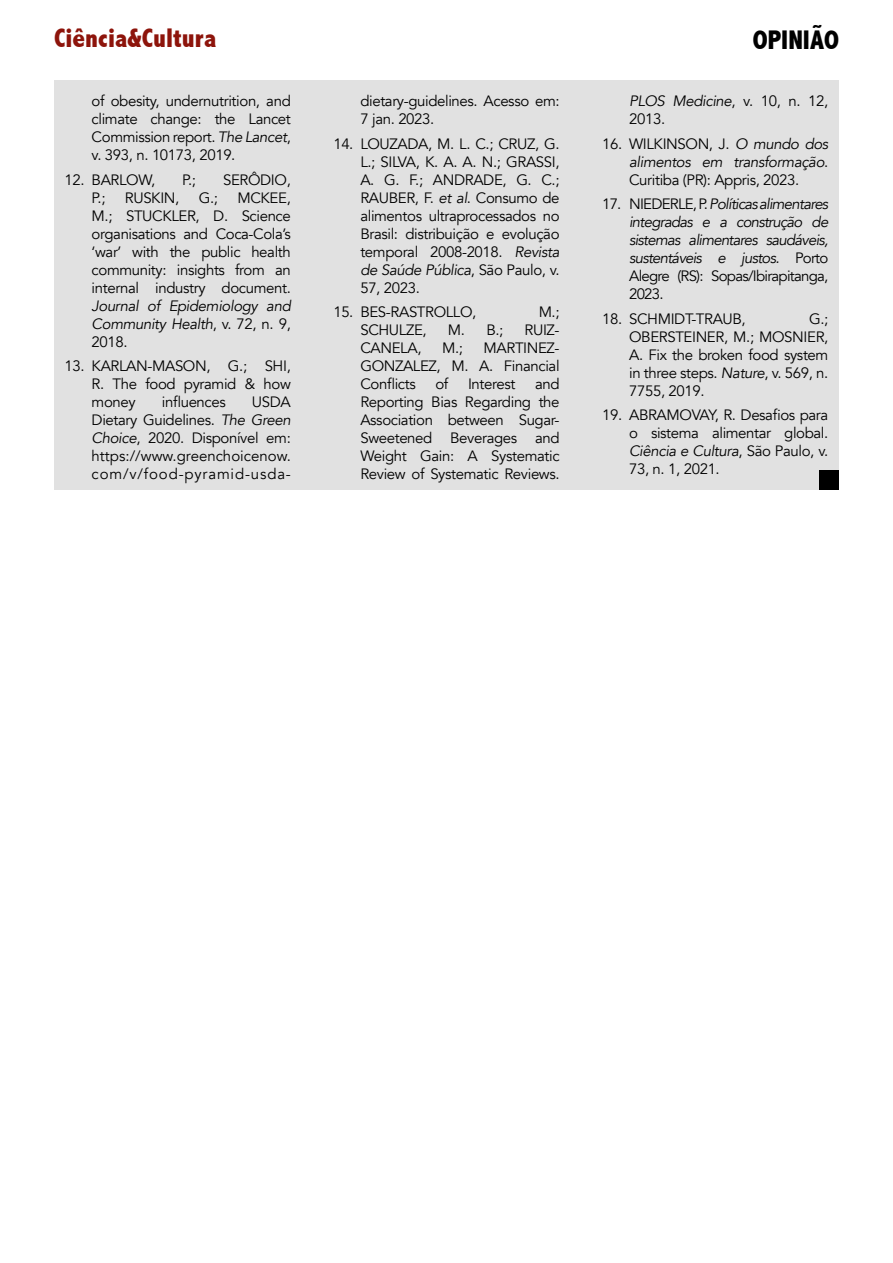
<style>
.page{position:relative;width:893px;height:1263px;background:#fff}
.page>*{position:absolute;margin:0;border:0;box-sizing:border-box;transform-origin:0 0}
.t1{font:800 condensed 27px "Abadi";color:#8d140b}
.t2{font:800 condensed 27px "Abadi";color:#000}
.t3{font:15px/18px "Avenir";letter-spacing:-.025em;color:#000;text-align:justify}
.t4{font:italic 15px/18px "Avenir";letter-spacing:-.05em;color:#000;text-align:justify}
.s1{font-style:italic}
.s2{font-style:normal}
</style>
<div class="page">
<div style="left:54px;top:81px;width:785px;height:409px;background:#e1e1e1"></div>
<div style="left:819px;top:470px;width:20px;height:20px;background:#000"></div>
<h1 class="t1" style="left:54px;top:22px;width:164px">Ciência&amp;Cultura</h1>
<h1 class="t2" style="left:753px;top:25px;width:88px">OPINIÃO</h1>
<p class="t3" style="left:92px;top:93px;width:201px">of obesity, undernutrition, and climate change: the Lancet Commission report. <span class="s1">The Lancet</span>, v. 393, n. 10173, 2019.</p>
<p class="t3" style="left:65px;top:171px;width:92px">12. BARLOW,</p>
<p class="t3" style="left:182px;top:171px;width:15px">P.;</p>
<p class="t3" style="left:223px;top:171px;width:69px">SERÔDIO,</p>
<p class="t3" style="left:92px;top:189px;width:15px">P.;</p>
<p class="t3" style="left:125px;top:189px;width:56px">RUSKIN,</p>
<p class="t3" style="left:199px;top:189px;width:21px">G.;</p>
<p class="t3" style="left:92px;top:189px;width:201px;text-indent:146px">MCKEE, M.; STUCKLER, D. Science organisations and Coca-Cola’s ‘war’ with the public health community: insights from an internal industry document.</p>
<p class="t4" style="left:92px;top:297px;width:201px">Journal of Epidemiology and Community Health<span class="s2">, v. 72, n. 9, 2018.</span></p>
<p class="t3" style="left:92px;top:357px;width:201px;text-indent:-27px">13. KARLAN-MASON, G.; SHI, R. The food pyramid &amp; how money</p>
<p class="t3" style="left:162px;top:393px;width:65px">influences</p>
<p class="t3" style="left:92px;top:393px;width:201px;text-indent:160px">USDA Dietary Guidelines. <span class="s1">The Green Choice</span>, 2020. Disponível em: https://www.greenchoicenow. com/v/food-pyramid-usda-</p>
<p class="t3" style="left:360px;top:93px;width:201px">dietary-guidelines. Acesso em:<br>7 jan. 2023.</p>
<p class="t3" style="left:360px;top:135px;width:201px;text-indent:-27px">14. LOUZADA, M. L. C.; CRUZ, G.<br>L.; SILVA, K. A. A. N.; GRASSI, A. G. F.; ANDRADE, G. C.; RAUBER, F. <span class="s1">et al</span>. Consumo de alimentos ultraprocessados no Brasil: distribuição e evolução temporal 2008-2018. <span class="s1">Revista de Saúde Pública</span>, São Paulo, v.<br>57, 2023.</p>
<p class="t3" style="left:333px;top:303px;width:145px">15. BES-RASTROLLO,</p>
<p class="t3" style="left:539px;top:303px;width:22px">M.;</p>
<p class="t3" style="left:360px;top:321px;width:68px">SCHULZE,</p>
<p class="t3" style="left:448px;top:321px;width:57px">M. B.;</p>
<p class="t3" style="left:525px;top:321px;width:36px">RUIZ-</p>
<p class="t3" style="left:360px;top:339px;width:63px">CANELA,</p>
<p class="t3" style="left:442px;top:339px;width:22px">M.;</p>
<p class="t3" style="left:360px;top:339px;width:201px;text-indent:123px">MARTINEZ-GONZALEZ, M. A. Financial Conflicts</p>
<p class="t3" style="left:435px;top:375px;width:14px">of</p>
<p class="t3" style="left:468px;top:375px;width:49px">Interest</p>
<p class="t3" style="left:360px;top:375px;width:201px;text-indent:175px">and Reporting Bias Regarding the Association between Sugar-Sweetened Beverages and Weight Gain: A Systematic Review of Systematic Reviews.</p>
<p class="t3" style="left:629px;top:93px;width:201px"><span class="s1">PLOS Medicine</span>, v. 10, n. 12,<br>2013.</p>
<p class="t3" style="left:629px;top:135px;width:201px;text-indent:-27px">16. WILKINSON, J. <span class="s1">O mundo dos alimentos em transformação</span>.<br>Curitiba (PR): Appris, 2023.</p>
<p class="t4" style="left:629px;top:195px;width:201px;text-indent:-27px"><span class="s2">17. NIEDERLE, P.</span> Políticas alimentares integradas e a construção de sistemas alimentares saudáveis, sustentáveis e justos. <span class="s2">Porto Alegre (RS): Sopas/Ibirapitanga, 2023.</span></p>
<p class="t3" style="left:602px;top:310px;width:145px">18. SCHMIDT-TRAUB,</p>
<p class="t3" style="left:629px;top:310px;width:201px;text-indent:180px">G.; OBERSTEINER, M.; MOSNIER, A. Fix the broken food system in three steps. <span class="s1">Nature</span>, v. 569, n.<br>7755, 2019.</p>
<p class="t3" style="left:629px;top:406px;width:201px;text-indent:-27px">19. ABRAMOVAY, R. Desafios para o sistema alimentar global.<br><span class="s1">Ciência e Cultura</span>, São Paulo, v.<br>73, n. 1, 2021.</p>
</div>
